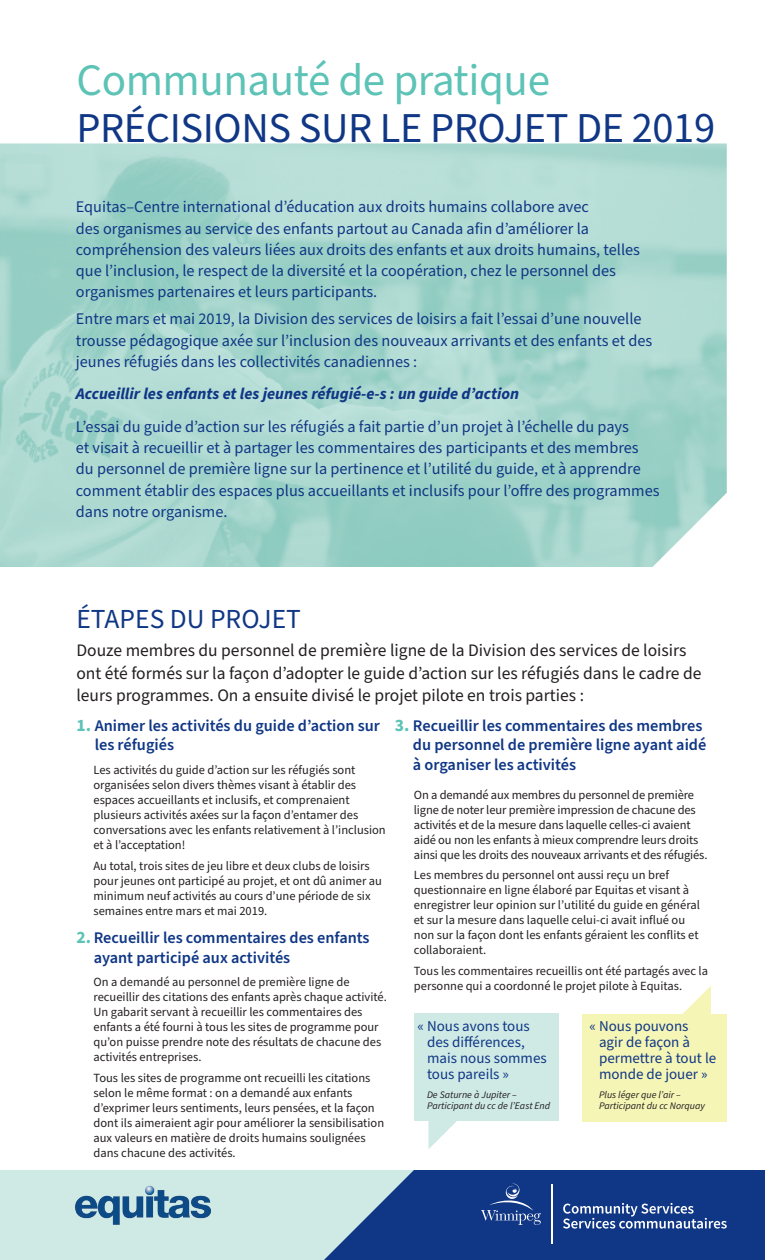
<style>
.page{position:relative;width:765px;height:1260px;background:#fff}
.page>*{position:absolute;margin:0;border:0;box-sizing:border-box;transform-origin:0 0}
.t1{font:45px "Source Sans Pro";letter-spacing:-.01em;color:#5cc3b6}
.t2{font:42.5px "Source Sans Pro";letter-spacing:-.01em;color:#103785}
.t3{font:27.5px "Source Sans Pro";color:#103785}
.t4{font:17.5px/22.5px "Source Sans Pro";color:#231f20}
.t5{font:16.25px/21.2px "Source Sans Pro";color:#103785}
.t6{font:600 16.25px/19.5px "Source Sans Pro";color:#103785}
.t7{font:italic 700 16.25px "Source Sans Pro";color:#103785}
.t8{font:15px/16.2px "Source Sans Pro";color:#103785}
.t9{font:12.5px/15px "Source Sans Pro";color:#231f20}
.t10{font:italic 10px/11.2px "Source Sans Pro";color:#231f20}
.s1{font-weight:700;font-size:17.5px;color:#5cc3b6}
</style>
<div class="page">
<img style="left:0;top:143px;width:727px;height:424px">
<div style="left:414px;top:1014px;width:144px;height:107px;background:#cfeae5"></div>
<svg style="left:429px;top:1121px;width:28px;height:28px"></svg>
<div style="left:582px;top:1014px;width:145px;height:107px;background:#f5f5b6"></div>
<svg style="left:683px;top:986px;width:28px;height:28px"></svg>
<div style="left:0;top:1170px;width:765px;height:90px;background:#cfeae5"></div>
<svg style="left:324px;top:1170px;width:441px;height:90px;background:#274c90"></svg>
<img style="left:75px;top:1186px;width:136px;height:39px">
<svg style="left:481px;top:1184px;width:60px;height:41px;background:#2b4e93"></svg>
<hr style="left:551px;top:1184px;width:1px;height:59px;background:#fff">
<svg style="left:563px;top:1203px;width:164px;height:26px;background:#4966a2"></svg>
<h1 class="t1" style="left:77px;top:50px;width:475px">Communauté de pratique</h1>
<h2 class="t2" style="left:77px;top:99px;width:640px">PRÉCISIONS SUR LE PROJET DE 2019</h2>
<p class="t5" style="left:76px;top:197px;width:566px">Equitas–Centre international d’éducation aux droits humains collabore avec<br>des organismes au service des enfants partout au Canada afin d’améliorer la compréhension des valeurs liées aux droits des enfants et aux droits humains, telles que l’inclusion, le respect de la diversité et la coopération, chez le personnel des organismes partenaires et leurs participants.</p>
<h3 class="t5" style="left:76px;top:309px;width:578px">Entre mars et mai 2019, la Division des services de loisirs a fait l’essai d’une nouvelle trousse pédagogique axée sur l’inclusion des nouveaux arrivants et des enfants et des jeunes réfugiés dans les collectivités canadiennes :</h3>
<h3 class="t7" style="left:76px;top:383px;width:445px">Accueillir les enfants et les jeunes réfugié-e-s : un guide d’action</h3>
<p class="t5" style="left:76px;top:416px;width:585px">L’essai du guide d’action sur les réfugiés a fait partie d’un projet à l’échelle du pays<br>et visait à recueillir et à partager les commentaires des participants et des membres du personnel de première ligne sur la pertinence et l’utilité du guide, et à apprendre comment établir des espaces plus accueillants et inclusifs pour l’offre des programmes dans notre organisme.</p>
<h3 class="t3" style="left:77px;top:601px;width:226px">ÉTAPES DU PROJET</h3>
<p class="t4" style="left:77px;top:640px;width:627px">Douze membres du personnel de première ligne de la Division des services de loisirs ont été formés sur la façon d’adopter le guide d’action sur les réfugiés dans le cadre de leurs programmes. On a ensuite divisé le projet pilote en trois parties :</p>
<h3 class="t6" style="left:95px;top:716px;width:287px;text-indent:-18px"><span class="s1">1.</span> Animer les activités du guide d’action sur les réfugiés</h3>
<h3 class="t6" style="left:413px;top:716px;width:295px;text-indent:-18px"><span class="s1">3.</span> Recueillir les commentaires des membres du personnel de première ligne ayant aidé à organiser les activités</h3>
<p class="t9" style="left:94px;top:763px;width:294px">Les activités du guide d’action sur les réfugiés sont organisées selon divers thèmes visant à établir des espaces accueillants et inclusifs, et comprenaient plusieurs activités axées sur la façon d’entamer des conversations avec les enfants relativement à l’inclusion et à l’acceptation!</p>
<p class="t9" style="left:94px;top:859px;width:290px">Au total, trois sites de jeu libre et deux clubs de loisirs pour jeunes ont participé au projet, et ont dû animer au minimum neuf activités au cours d’une période de six semaines entre mars et mai 2019.</p>
<p class="t9" style="left:414px;top:787px;width:295px">On a demandé aux membres du personnel de première ligne de noter leur première impression de chacune des activités et de la mesure dans laquelle celles-ci avaient aidé ou non les enfants à mieux comprendre leurs droits ainsi que les droits des nouveaux arrivants et des réfugiés.</p>
<p class="t9" style="left:414px;top:868px;width:287px">Les membres du personnel ont aussi reçu un bref questionnaire en ligne élaboré par Equitas et visant à enregistrer leur opinion sur l’utilité du guide en général et sur la mesure dans laquelle celui-ci avait influé ou non sur la façon dont les enfants géraient les conflits et collaboraient.</p>
<p class="t9" style="left:414px;top:964px;width:296px">Tous les commentaires recueillis ont été partagés avec la personne qui a coordonné le projet pilote à Equitas.</p>
<h3 class="t6" style="left:94px;top:929px;width:278px;text-indent:-17px"><span class="s1">2.</span> Recueillir les commentaires des enfants ayant participé aux activités</h3>
<p class="t9" style="left:94px;top:975px;width:295px">On a demandé au personnel de première ligne de recueillir des citations des enfants après chaque activité.<br>Un gabarit servant à recueillir les commentaires des enfants a été fourni à tous les sites de programme pour qu’on puisse prendre note des résultats de chacune des activités entreprises.</p>
<p class="t9" style="left:94px;top:1070px;width:292px">Tous les sites de programme ont recueilli les citations selon le même format : on a demandé aux enfants d’exprimer leurs sentiments, leurs pensées, et la façon dont ils aimeraient agir pour améliorer la sensibilisation aux valeurs en matière de droits humains soulignées dans chacune des activités.</p>
<p class="t8" style="left:427px;top:1018px;width:121px;text-indent:-9px">« Nous avons tous des différences, mais nous sommes tous pareils »</p>
<p class="t10" style="left:427px;top:1090px;width:125px">De Saturne à Jupiter –<br>Participant du cc de l’East End</p>
<p class="t8" style="left:599px;top:1018px;width:119px;text-indent:-9px">« Nous pouvons agir de façon à permettre à tout le monde de jouer »</p>
<p class="t10" style="left:599px;top:1090px;width:107px">Plus léger que l’air –<br>Participant du cc Norquay</p>
</div>
